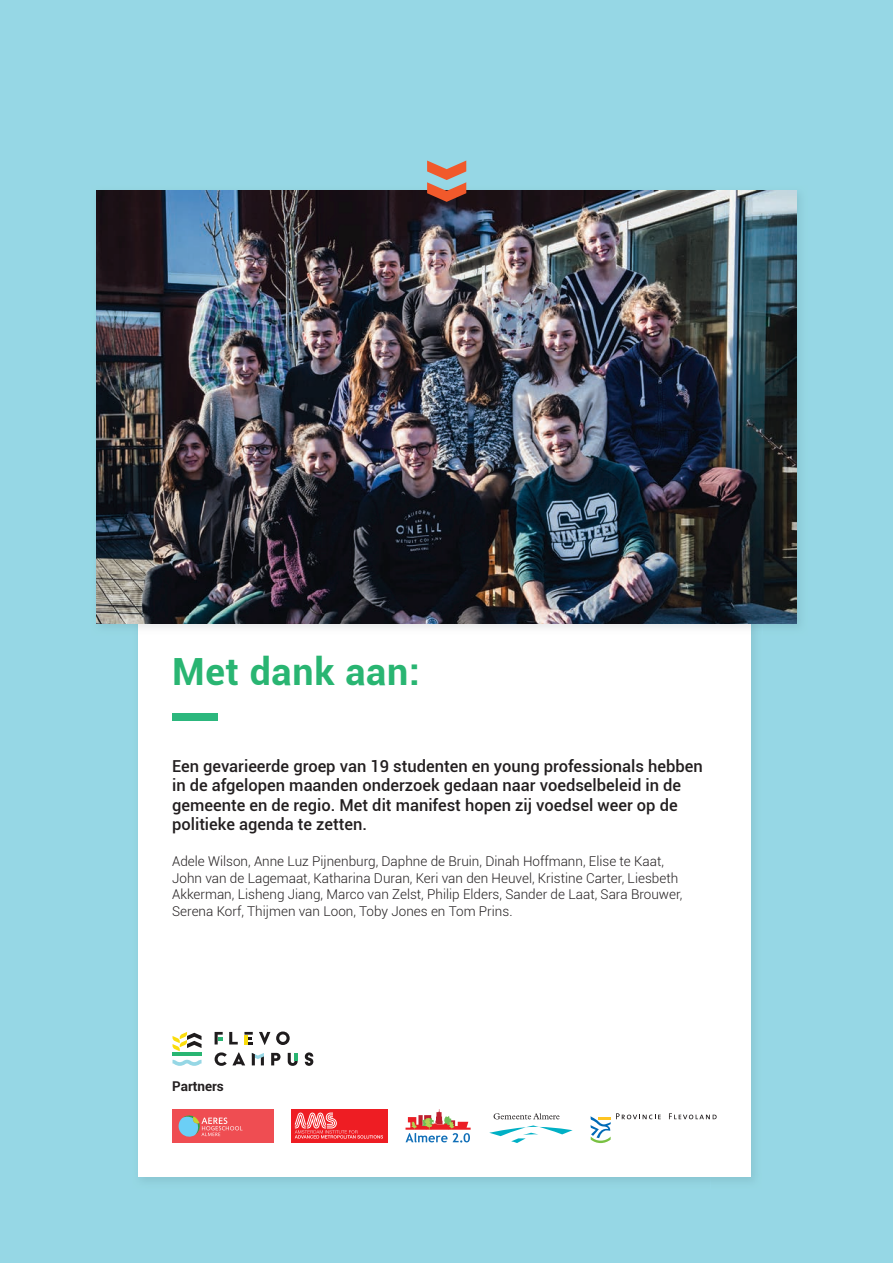
<style>
.page{position:relative;width:893px;height:1263px;background:#96d7e5}
.page>*{position:absolute;margin:0;border:0;box-sizing:border-box;transform-origin:0 0}
.t1{font:700 37.5px "Roboto";letter-spacing:.02em;color:#29b572}
.t2{font:500 16.5px/19.5px "Roboto";color:#231f20}
.t3{font:300 13.5px/16.5px "Roboto";color:#231f20}
.t4{font:700 13.5px "Roboto";color:#231f20}
</style>
<div class="page">
<div style="left:138px;top:397px;width:613px;height:780px;background:#fff"></div>
<img style="left:96px;top:185px;width:704px;height:250px">
<img style="left:96px;top:435px;width:37px;height:193px">
<img style="left:133px;top:623px;width:5px;height:7px">
<img style="left:138px;top:623px;width:613px;height:5px">
<img style="left:97px;top:191px;width:700px;height:432px">
<svg style="left:427px;top:161px;width:39px;height:41px"></svg>
<div style="left:291px;top:1109px;width:96px;height:34px;background:#ee1d23"></div>
<svg style="left:294px;top:1113px;width:89px;height:25px"></svg>
<div style="left:172px;top:1109px;width:102px;height:34px;background:#ef4d52"></div>
<svg style="left:178px;top:1115px;width:65px;height:22px"></svg>
<svg style="left:405px;top:1109px;width:66px;height:33px"></svg>
<svg style="left:494px;top:1113px;width:65px;height:6px"></svg>
<svg style="left:489px;top:1125px;width:84px;height:18px"></svg>
<svg style="left:669px;top:1113px;width:48px;height:6px"></svg>
<svg style="left:591px;top:1113px;width:70px;height:30px"></svg>
<svg style="left:229px;top:1032px;width:9px;height:12px"></svg>
<svg style="left:259px;top:1032px;width:11px;height:13px"></svg>
<svg style="left:215px;top:1032px;width:8px;height:12px"></svg>
<svg style="left:244px;top:1032px;width:9px;height:12px"></svg>
<svg style="left:276px;top:1031px;width:14px;height:14px"></svg>
<svg style="left:271px;top:1053px;width:9px;height:12px"></svg>
<svg style="left:305px;top:1052px;width:8px;height:14px"></svg>
<svg style="left:288px;top:1053px;width:10px;height:13px"></svg>
<svg style="left:252px;top:1053px;width:12px;height:12px"></svg>
<svg style="left:215px;top:1052px;width:30px;height:14px"></svg>
<hr style="left:173px;top:1052px;width:29px;height:4px;background:#29b572">
<svg style="left:173px;top:1060px;width:29px;height:6px"></svg>
<svg style="left:173px;top:1032px;width:29px;height:19px"></svg>
<div style="left:173px;top:713px;width:45px;height:8px;background:#2cb77d"></div>
<h1 class="t1" style="left:172px;top:645px;width:249px">Met dank aan:</h1>
<p class="t2" style="left:172px;top:755px;width:532px">Een gevarieerde groep van 19 studenten en young professionals hebben in de afgelopen maanden onderzoek gedaan naar voedselbeleid in de gemeente en de regio. Met dit manifest hopen zij voedsel weer op de politieke agenda te zetten.</p>
<p class="t3" style="left:172px;top:853px;width:512px">Adele Wilson, Anne Luz Pijnenburg, Daphne de Bruin, Dinah Hoffmann, Elise te Kaat, John van de Lagemaat, Katharina Duran, Keri van den Heuvel, Kristine Carter, Liesbeth Akkerman, Lisheng Jiang, Marco van Zelst, Philip Elders, Sander de Laat, Sara Brouwer, Serena Korf, Thijmen van Loon, Toby Jones en Tom Prins.</p>
<p class="t4" style="left:172px;top:1076px;width:53px">Partners</p>
</div>
